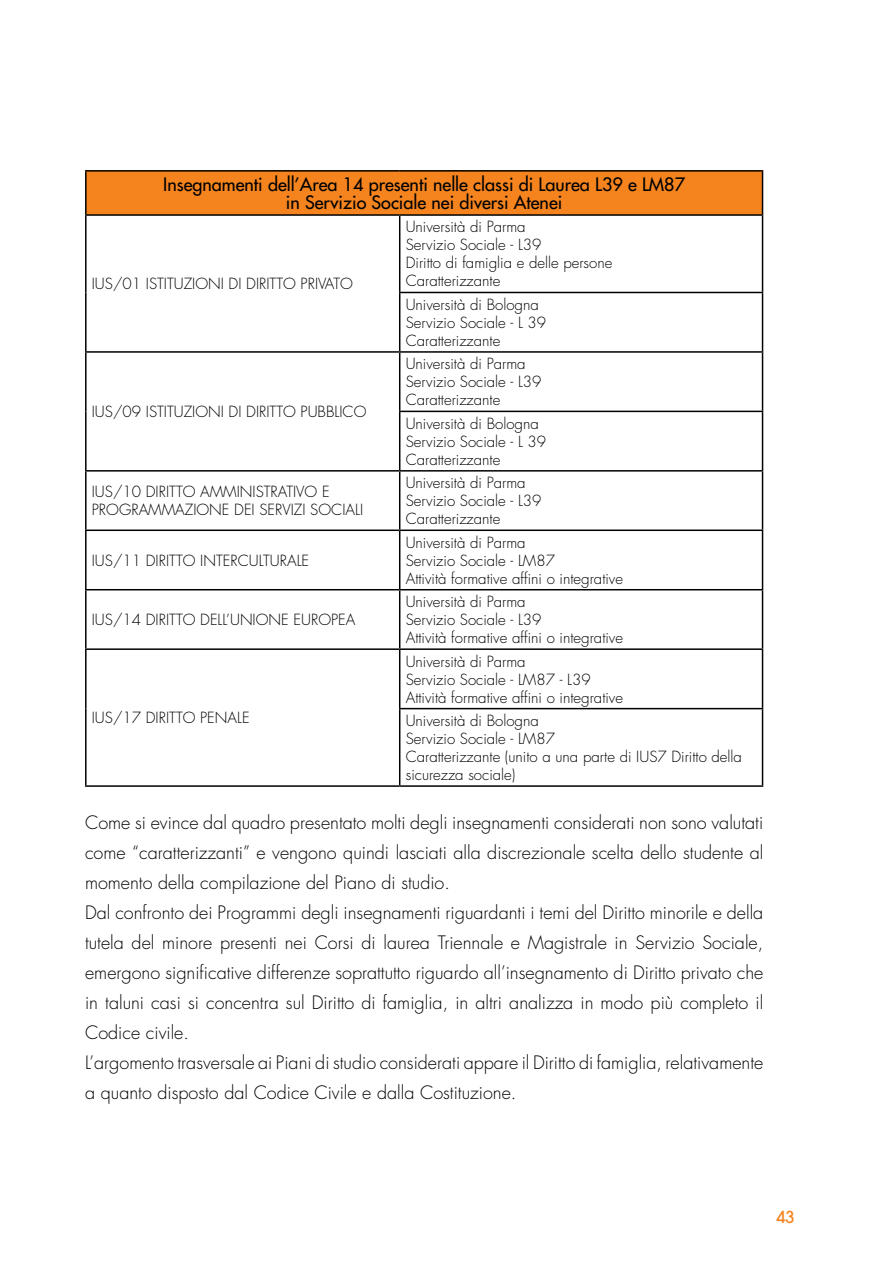
<style>
.page{position:relative;width:893px;height:1263px;background:#fff}
.page>*{position:absolute;margin:0;border:0;box-sizing:border-box;transform-origin:0 0}
.t1{font:300 18px/30px "Futura";color:#000}
.t2{font:18px/18px "Futura";color:#000;text-align:center}
.t3{font:500 16.5px "Avant Garde";color:#f5841f}
.t4{font:300 15px/18px "Futura";color:#000}
</style>
<div class="page">
<div style="left:86px;top:171px;width:676px;height:44px;background:#f5841f"></div>
<hr style="left:85px;top:170px;width:315px;height:2px;background:#000">
<hr style="left:85px;top:172px;width:2px;height:42px;background:#000">
<hr style="left:400px;top:170px;width:363px;height:2px;background:#000">
<hr style="left:762px;top:172px;width:1px;height:42px;background:#000">
<hr style="left:85px;top:214px;width:315px;height:2px;background:#000">
<hr style="left:85px;top:216px;width:2px;height:76px;background:#000">
<hr style="left:400px;top:214px;width:363px;height:2px;background:#000">
<hr style="left:399px;top:216px;width:1px;height:76px;background:#000">
<hr style="left:762px;top:216px;width:1px;height:76px;background:#000">
<hr style="left:85px;top:292px;width:2px;height:59px;background:#000">
<hr style="left:399px;top:292px;width:364px;height:1px;background:#000">
<hr style="left:399px;top:293px;width:1px;height:58px;background:#000">
<hr style="left:762px;top:293px;width:1px;height:58px;background:#000">
<hr style="left:85px;top:351px;width:315px;height:2px;background:#000">
<hr style="left:85px;top:353px;width:2px;height:58px;background:#000">
<hr style="left:400px;top:351px;width:363px;height:2px;background:#000">
<hr style="left:399px;top:353px;width:1px;height:58px;background:#000">
<hr style="left:762px;top:353px;width:1px;height:58px;background:#000">
<hr style="left:85px;top:411px;width:2px;height:59px;background:#000">
<hr style="left:399px;top:411px;width:364px;height:1px;background:#000">
<hr style="left:399px;top:412px;width:1px;height:58px;background:#000">
<hr style="left:762px;top:412px;width:1px;height:58px;background:#000">
<hr style="left:85px;top:470px;width:315px;height:2px;background:#000">
<hr style="left:85px;top:472px;width:2px;height:57px;background:#000">
<hr style="left:400px;top:470px;width:363px;height:2px;background:#000">
<hr style="left:399px;top:472px;width:1px;height:57px;background:#000">
<hr style="left:762px;top:472px;width:1px;height:57px;background:#000">
<hr style="left:85px;top:529px;width:315px;height:2px;background:#000">
<hr style="left:85px;top:531px;width:2px;height:58px;background:#000">
<hr style="left:400px;top:529px;width:363px;height:2px;background:#000">
<hr style="left:399px;top:531px;width:1px;height:58px;background:#000">
<hr style="left:762px;top:531px;width:1px;height:58px;background:#000">
<hr style="left:85px;top:589px;width:315px;height:1px;background:#000">
<hr style="left:85px;top:590px;width:2px;height:58px;background:#000">
<hr style="left:400px;top:589px;width:363px;height:1px;background:#000">
<hr style="left:399px;top:590px;width:1px;height:58px;background:#000">
<hr style="left:762px;top:590px;width:1px;height:58px;background:#000">
<hr style="left:85px;top:648px;width:315px;height:2px;background:#000">
<hr style="left:85px;top:650px;width:2px;height:59px;background:#000">
<hr style="left:400px;top:648px;width:363px;height:2px;background:#000">
<hr style="left:399px;top:650px;width:1px;height:58px;background:#000">
<hr style="left:762px;top:650px;width:1px;height:58px;background:#000">
<hr style="left:85px;top:709px;width:2px;height:76px;background:#000">
<hr style="left:399px;top:708px;width:364px;height:1px;background:#000">
<hr style="left:399px;top:709px;width:1px;height:76px;background:#000">
<hr style="left:762px;top:709px;width:1px;height:76px;background:#000">
<hr style="left:85px;top:785px;width:315px;height:2px;background:#000">
<hr style="left:400px;top:785px;width:363px;height:2px;background:#000">
<p class="t2" style="left:163px;top:175px;width:523px">Insegnamenti dell’Area 14 presenti nelle classi di Laurea L39 e LM87 in Servizio Sociale nei diversi Atenei</p>
<p class="t4" style="left:92px;top:275px;width:66px">IUS/01 Istituzionididirittoprivato</p>
<p class="t4" style="left:92px;top:403px;width:276px">IUS/09 ISTITUZIONI DI DIRITTO PUBBLICO</p>
<p class="t4" style="left:406px;top:218px;width:208px">Università di Parma<br>Servizio Sociale - L39<br>Diritto di famiglia e delle persone<br>Caratterizzante</p>
<p class="t4" style="left:406px;top:296px;width:142px">Università di Bologna<br>Servizio Sociale - L 39<br>Caratterizzante</p>
<p class="t4" style="left:406px;top:355px;width:137px">Università di Parma<br>Servizio Sociale - L39<br>Caratterizzante</p>
<p class="t4" style="left:406px;top:415px;width:142px">Università di Bologna<br>Servizio Sociale - L 39<br>Caratterizzante</p>
<p class="t4" style="left:92px;top:483px;width:273px">IUS/10 DIRITTO AMMINISTRATIVO E<br>PROGRAMMAZIONE DEI SERVIZI SOCIALI</p>
<p class="t4" style="left:406px;top:474px;width:137px">Università di Parma<br>Servizio Sociale - L39<br>Caratterizzante</p>
<p class="t4" style="left:92px;top:552px;width:219px">IUS/11 DIRITTO INTERCULTURALE</p>
<p class="t4" style="left:406px;top:534px;width:219px">Università di Parma<br>Servizio Sociale - LM87<br>Attività formative affini o integrative</p>
<p class="t4" style="left:92px;top:611px;width:265px">IUS/14 DIRITTO DELL’UNIONE EUROPEA</p>
<p class="t4" style="left:406px;top:593px;width:219px">Università di Parma<br>Servizio Sociale - L39<br>Attività formative affini o integrative</p>
<p class="t4" style="left:406px;top:653px;width:219px">Università di Parma<br>Servizio Sociale - LM87 - L39<br>Attività formative affini o integrative</p>
<p class="t4" style="left:406px;top:712px;width:338px">Università di Bologna<br>Servizio Sociale - LM87<br>Caratterizzante (unito a una parte di IUS7 Diritto della sicurezza sociale)</p>
<p class="t1" style="left:85px;top:808px;width:680px">Come si evince dal quadro presentato molti degli insegnamenti considerati non sono valutati come “caratterizzanti” e vengono quindi lasciati alla discrezionale scelta dello studente al momento della compilazione del Piano di studio.<br>Dal confronto dei Programmi degli insegnamenti riguardanti i temi del Diritto minorile e della tutela del minore presenti nei Corsi di laurea Triennale e Magistrale in Servizio Sociale, emergono significative differenze soprattutto riguardo all’insegnamento di Diritto privato che in taluni casi si concentra sul Diritto di famiglia, in altri analizza in modo più completo il Codice civile.<br>L’argomento trasversale ai Piani di studio considerati appare il Diritto di famiglia, relativamente a quanto disposto dal Codice Civile e dalla Costituzione.</p>
<p class="t4" style="left:92px;top:709px;width:159px">IUS/17 DIRITTO PENALE</p>
<p class="t3" style="left:776px;top:1206px;width:20px">43</p>
</div>
